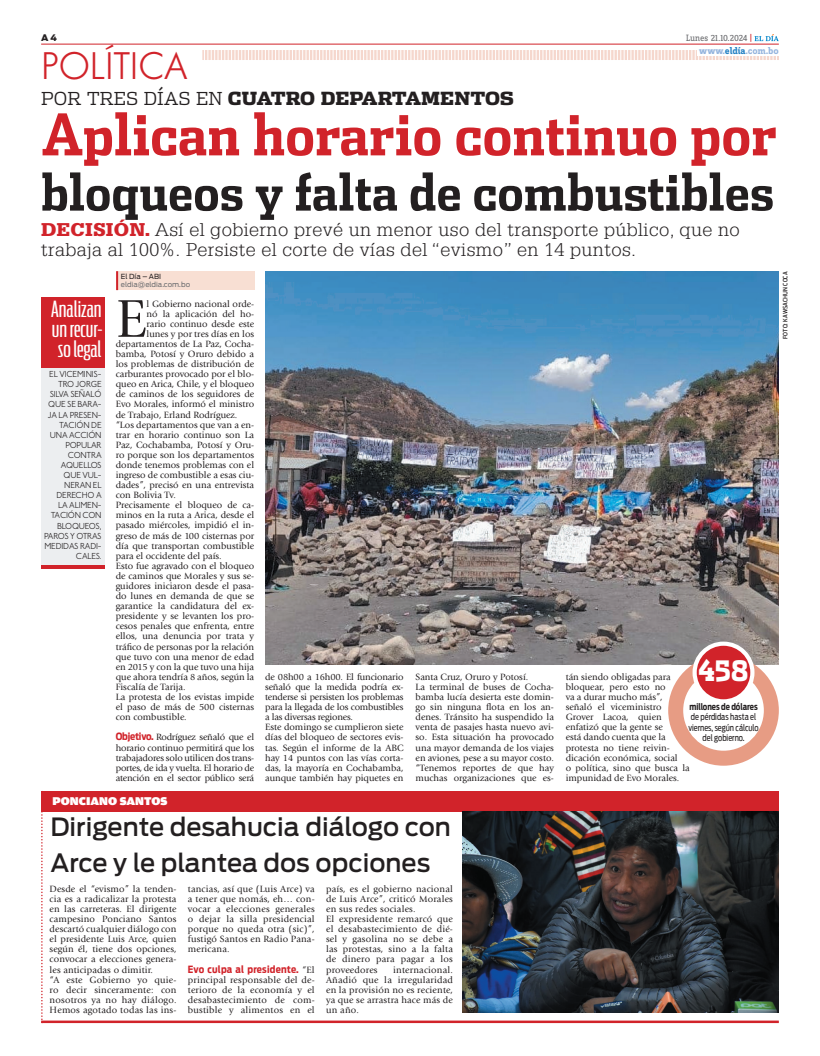
<style>
.page{position:relative;width:820px;height:1056px;background:#fff}
.page>*{position:absolute;margin:0;border:0;box-sizing:border-box;transform-origin:0 0}
.t1{font:700 57px "Dispatch Cond";color:#d1232a}
.t2{font:55.4px "Giovanni";color:#231f20}
.t3{font:700 50.5px "Dispatch Cond";color:#231f20}
.t4{font:35px "Cg Futura Maxi Lt";color:#d1232a}
.t5{font:900 28px "Dispatch";color:#fff;scale:.8 1}
.t6{font:500 25px/35.3px "Antenna";color:#231f20}
.t7{font:300 22px/20.2px "Antenna Comp";color:#fff;text-align:justify;scale:1.4 1}
.t8{font:300 18px/20.2px "Glypha";letter-spacing:.02em;color:#231f20;scale:1.1 1}
.t9{font:900 18px "Dispatch";letter-spacing:-.01em;color:#231f20}
.t10{font:900 12px "Amplitude Wide";color:#fff}
.t11{font:700 10px "Antenna Cond";letter-spacing:.02em;color:#d1232a}
.t12{font:700 10px "Zine Slab Dis";color:#95b5de}
.t13{font:9.5px/10.1px "Giovanni";color:#231f20}
.t14{font:9.5px/10.1px "Giovanni";letter-spacing:.02em;color:#231f20}
.t15{font:9.5px "Zine Slab Dis";color:#6c6d70}
.t16{font:300 9px/10.1px "Johnston ITC";letter-spacing:-.02em;color:#231f20;text-align:right;scale:.95 1}
.t17{font:9px/10.5px "Antenna Cond";color:#231f20;text-align:center;scale:.9 1}
.t18{font:900 9px "Antenna";color:#231f20}
.t19{font:7px/8px "Antenna";color:#6c6d70}
.t20{font:500 6px "Antenna Cond";letter-spacing:.015em;color:#231f20}
.s1{font-weight:300}
.s2{color:#d1232a}
.s3{color:#2783c5}
.s4{font-weight:900;color:#d1232a}
.s5{color:#231f20}
.s6{font-family:"Antenna Cond";font-weight:700;font-size:10px;color:#d1232a}
.s7{font-weight:700}
.s8{font-family:"Giovanni";font-weight:400;font-size:9.5px;color:#231f20}
</style>
<div class="page">
<div style="left:41px;top:791px;width:737px;height:20px;background:#d1232a"></div>
<img style="left:462px;top:811px;width:316px;height:201px">
<hr style="left:41px;top:1020px;width:737px;height:3px;background:#d1232a">
<svg style="left:41px;top:811px;width:2px;height:211px"></svg>
<div style="left:116px;top:271px;width:138px;height:19px;background:#f8dfd3"></div>
<svg style="left:116px;top:271px;width:2px;height:19px"></svg>
<img style="left:266px;top:271px;width:512px;height:394px">
<div style="left:668px;top:655px;width:110px;height:111px;background:#e79c84;border-radius:50%"></div>
<div style="left:683px;top:670px;width:80px;height:81px;background:#fff;border-radius:50%"></div>
<div style="left:694px;top:644px;width:58px;height:57px;background:#d1232a;border-radius:50%"></div>
<div style="left:692px;top:642px;width:62px;height:61px;border:4px solid #fff;border-radius:50%"></div>
<div style="left:41px;top:368px;width:63px;height:199px;background:#eceef0"></div>
<div style="left:41px;top:297px;width:63px;height:70px;background:#d1232a"></div>
<hr style="left:41px;top:565px;width:63px;height:4px;background:#d1232a">
<svg style="left:202px;top:50px;width:576px;height:10px"></svg>
<hr style="left:41px;top:44px;width:737px;height:1px;background:#d1232a">
<div style="left:696px;top:46px;width:82px;height:9px;background:#fff"></div>
<svg style="left:754px;top:34px;width:24px;height:7px"></svg>
<p class="t18" style="left:41px;top:33px;width:17px">A 4</p>
<p class="t4" style="left:41px;top:45px;width:148px">POLÍTICA</p>
<p class="t9" style="left:41px;top:85px;width:474px"><span class="s1">POR TRES DÍAS EN</span> CUATRO DEPARTAMENTOS</p>
<p class="t15" style="left:686px;top:34px;width:68px">Lunes 21.10.2024 <span class="s2">|</span></p>
<p class="t12" style="left:699px;top:45px;width:81px">www.<span class="s3">eldía</span>.com.bo</p>
<p class="t1" style="left:41px;top:99px;width:736px">Aplican horario continuo por</p>
<p class="t3" style="left:41px;top:161px;width:734px">bloqueos y falta de combustibles</p>
<p class="t8" style="left:41px;top:219px;width:636px"><span class="s4">DECISIÓN.</span> Así el gobierno prevé un menor uso del transporte público, que no trabaja al 100%. Persiste el corte de vías del “evismo” en 14 puntos.</p>
<p class="t7" style="left:51px;top:299px;width:38px">Analizan un recur&shy;so legal</p>
<p class="t16" style="left:44px;top:369px;width:62px">EL VICEMINIS-<br>TRO JORGE<br>SILVA SEÑALÓ<br>QUE SE BARA-<br>JA LA PRESEN-<br>TACIÓN DE<br>UNA ACCIÓN<br>POPULAR<br>CONTRA<br>AQUELLOS<br>QUE VUL-<br>NERAN EL<br>DERECHO A<br>LA ALIMEN-<br>TACIÓN CON<br>BLOQUEOS,<br>PAROS Y OTRAS<br>MEDIDAS RADI-<br>CALES.</p>
<p class="t19" style="left:121px;top:273px;width:71px"><span class="s5">El Día – ABI </span>eldia@eldia.com.bo</p>
<p class="t2" style="left:116px;top:288px;width:32px">E</p>
<p class="t13" style="left:146px;top:298px;width:109px">l Gobierno nacional orde-</p>
<p class="t13" style="left:146px;top:309px;width:109px">nó la aplicación del ho-</p>
<p class="t13" style="left:146px;top:319px;width:109px">rario continuo desde este</p>
<p class="t13" style="left:146px;top:329px;width:109px">lunes y por tres días en los</p>
<p class="t13" style="left:116px;top:339px;width:140px">departamentos de La Paz, Cocha-</p>
<p class="t13" style="left:116px;top:349px;width:140px">bamba, Potosí y Oruro debido a</p>
<p class="t13" style="left:116px;top:359px;width:140px">los problemas de distribución de</p>
<p class="t13" style="left:116px;top:369px;width:140px">carburantes provocado por el blo-</p>
<p class="t13" style="left:116px;top:379px;width:140px">queo en Arica, Chile, y el bloqueo</p>
<p class="t13" style="left:116px;top:389px;width:140px">de caminos de los seguidores de</p>
<p class="t13" style="left:116px;top:399px;width:140px">Evo Morales, informó el ministro</p>
<p class="t13" style="left:116px;top:409px;width:123px">de Trabajo, Erland Rodríguez.</p>
<p class="t13" style="left:116px;top:419px;width:140px">“Los departamentos que van a en-</p>
<p class="t13" style="left:116px;top:430px;width:140px">trar en horario continuo son La</p>
<p class="t13" style="left:116px;top:440px;width:140px">Paz, Cochabamba, Potosí y Oru-</p>
<p class="t13" style="left:116px;top:450px;width:140px">ro porque son los departamentos</p>
<p class="t13" style="left:116px;top:460px;width:140px">donde tenemos problemas con el</p>
<p class="t13" style="left:116px;top:470px;width:140px">ingreso de combustible a esas ciu-</p>
<p class="t13" style="left:116px;top:480px;width:140px">dades”, precisó en una entrevista</p>
<p class="t13" style="left:116px;top:490px;width:62px">con Bolivia Tv.</p>
<p class="t13" style="left:116px;top:500px;width:140px">Precisamente el bloqueo de ca-</p>
<p class="t13" style="left:116px;top:510px;width:140px">minos en la ruta a Arica, desde el</p>
<p class="t13" style="left:116px;top:520px;width:140px">pasado miércoles, impidió el in-</p>
<p class="t13" style="left:116px;top:530px;width:140px">greso de más de 100 cisternas por</p>
<p class="t13" style="left:116px;top:541px;width:140px">día que transportan combustible</p>
<p class="t13" style="left:116px;top:551px;width:107px">para el occidente del país.</p>
<p class="t13" style="left:116px;top:561px;width:140px">Esto fue agravado con el bloqueo</p>
<p class="t13" style="left:116px;top:571px;width:140px">de caminos que Morales y sus se-</p>
<p class="t13" style="left:116px;top:581px;width:140px">guidores iniciaron desde el pasa-</p>
<p class="t13" style="left:116px;top:591px;width:140px">do lunes en demanda de que se</p>
<p class="t13" style="left:116px;top:601px;width:140px">garantice la candidatura del ex-</p>
<p class="t13" style="left:116px;top:611px;width:140px">presidente y se levanten los pro-</p>
<p class="t13" style="left:116px;top:621px;width:140px">cesos penales que enfrenta, entre</p>
<p class="t13" style="left:116px;top:631px;width:140px">ellos, una denuncia por trata y</p>
<p class="t13" style="left:116px;top:641px;width:140px">tráfico de personas por la relación</p>
<p class="t13" style="left:116px;top:652px;width:140px">que tuvo con una menor de edad</p>
<p class="t13" style="left:116px;top:662px;width:140px">en 2015 y con la que tuvo una hija</p>
<p class="t13" style="left:116px;top:672px;width:140px">que ahora tendría 8 años, según la</p>
<p class="t13" style="left:116px;top:682px;width:71px">Fiscalía de Tarija.</p>
<p class="t13" style="left:116px;top:692px;width:140px">La protesta de los evistas impide</p>
<p class="t13" style="left:116px;top:702px;width:140px">el paso de más de 500 cisternas</p>
<p class="t13" style="left:116px;top:712px;width:72px">con combustible.</p>
<p class="t13" style="left:116px;top:732px;width:140px;text-align:justify"><span class="s6">Objetivo.</span> Rodríguez señaló que el horario continuo permitirá que los trabajadores solo utilicen dos trans&shy;portes, de ida y vuelta. El horario de atención en el sector público será</p>
<p class="t10" style="left:52px;top:794px;width:116px">PONCIANO SANTOS</p>
<p class="t5" style="left:698px;top:650px;width:64px">458</p>
<p class="t17" style="left:688px;top:701px;width:80px"><span class="s7">millones de dólares </span>de pérdidas hasta el viernes, según cálculo del gobierno.</p>
<p class="t13" style="left:265px;top:672px;width:140px">de 08h00 a 16h00. El funcionario señaló que la medida podría ex&shy;tenderse si persisten los problemas para la llegada de los combustibles a las diversas regiones.<br>Este domingo se cumplieron siete días del bloqueo de sectores evis&shy;tas. Según el informe de la ABC hay 14 puntos con las vías corta&shy;das, la mayoría en Cochabamba, aunque también hay piquetes en</p>
<p class="t13" style="left:565px;top:672px;width:126px">tán siendo obligadas para bloquear, pero esto no<br>va a durar mucho más”, señaló el viceministro<br>Grover Lacoa, quien enfatizó que la gente se<br>está dando cuenta que la protesta no tiene reivin&shy;dicación económica, social<br>o política, sino que busca la impunidad de Evo Morales.</p>
<p class="t13" style="left:415px;top:672px;width:140px">Santa Cruz, Oruro y Potosí.<br>La terminal de buses de Cocha&shy;bamba lucía desierta este domin&shy;go sin ninguna flota en los an&shy;denes. Tránsito ha suspendido la venta de pasajes hasta nuevo avi&shy;so. Esta situación ha provocado una mayor demanda de los viajes en aviones, pese a su mayor costo. “Tenemos reportes de que hay muchas organizaciones que es-</p>
<p class="t6" style="left:50px;top:810px;width:402px">Dirigente desahucia diálogo con<br>Arce y le plantea dos opciones</p>
<p class="t13" style="left:50px;top:884px;width:128px">Desde el “evismo” la tenden&shy;cia es a radicalizar la protesta en las carreteras. El dirigente campesino Ponciano Santos descartó cualquier diálogo con el presidente Luis Arce, quien según él, tiene dos opciones, convocar a elecciones genera&shy;les anticipadas o dimitir.<br>“A este Gobierno yo quie&shy;ro decir sinceramente: con nosotros ya no hay diálogo.<br>Hemos agotado todas las ins-</p>
<p class="t13" style="left:188px;top:884px;width:128px;text-align:justify">tancias, así que (Luis Arce) va a tener que nomás, eh… con&shy;vocar a elecciones generales o dejar la silla presidencial porque no queda otra (sic)”, fustigó Santos en Radio Pana&shy;mericana.</p>
<p class="t11" style="left:188px;top:963px;width:128px">Evo culpa al presidente. <span class="s8">“El</span></p>
<p class="t13" style="left:188px;top:975px;width:128px;text-align:justify">principal responsable del de&shy;terioro de la economía y el desabastecimiento de com&shy;bustible y alimentos en el</p>
<p class="t14" style="left:326px;top:884px;width:128px">país, es el gobierno nacional de Luis Arce”, criticó Morales en sus redes sociales.<br>El expresidente remarcó que el desabastecimiento de dié&shy;sel y gasolina no se debe a las protestas, sino a la falta de dinero para pagar a los proveedores</p>
<p class="t13" style="left:326px;top:964px;width:128px;text-align:justify;text-indent:67px">internacional.<br>Añadió que la irregularidad en la provisión no es reciente, ya que se arrastra hace más de un año.</p>
<p class="t20" style="left:781px;top:339px;width:69px;rotate:-90deg">FOTO: Kawsachun Coca</p>
</div>
